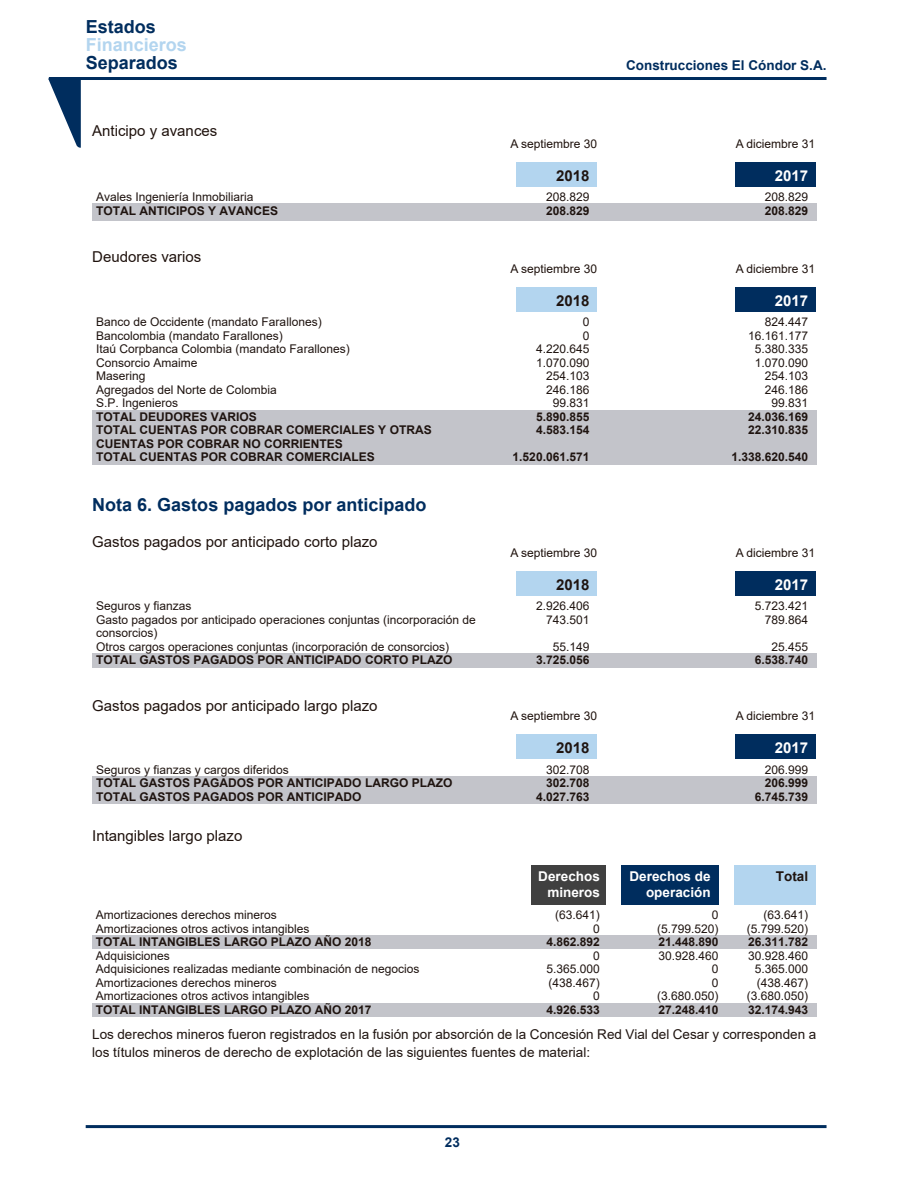
<style>
.page{position:relative;width:915px;height:1191px;background:#fff}
.page>*{position:absolute;margin:0;border:0;box-sizing:border-box;transform-origin:0 0}
.t1{font:700 18px "Arial";color:#002d5e}
.t2{font:700 18px "Arial";color:#b3d5ef}
.t3{font:15px "Arial";color:#1f120d}
.t4{font:700 15px "Arial";color:#1f1410}
.t5{font:700 15px "Arial";color:#fff}
.t6{font:13.5px/18px "Arial";color:#1f1410}
.t7{font:700 13.5px/16.5px "Arial";color:#fff;text-align:right}
.t8{font:700 13.5px "Arial";color:#002d5e}
.t9{font:700 13.5px "Arial";color:#1f1410}
.t10{font:12px/13.5px "Arial";color:#1f1410;text-align:right}
.t11{font:700 12px/13.5px "Arial";color:#1f1410}
.t12{font:12px "Arial";color:#1f120d}
</style>
<div class="page">
<hr style="left:86px;top:1125px;width:740px;height:3px;background:#002d5e">
<div style="left:92px;top:203px;width:724px;height:17px;background:#c3c4ca"></div>
<div style="left:516px;top:162px;width:81px;height:24px;background:#b3d5ef"></div>
<div style="left:735px;top:162px;width:80px;height:24px;background:#002d5e"></div>
<div style="left:92px;top:410px;width:724px;height:54px;background:#c3c4ca"></div>
<div style="left:516px;top:287px;width:81px;height:24px;background:#b3d5ef"></div>
<div style="left:735px;top:287px;width:80px;height:24px;background:#002d5e"></div>
<div style="left:92px;top:653px;width:724px;height:15px;background:#c3c4ca"></div>
<div style="left:516px;top:571px;width:81px;height:24px;background:#b3d5ef"></div>
<div style="left:735px;top:571px;width:80px;height:24px;background:#002d5e"></div>
<div style="left:92px;top:775px;width:724px;height:28px;background:#c3c4ca"></div>
<div style="left:516px;top:735px;width:81px;height:24px;background:#b3d5ef"></div>
<div style="left:735px;top:735px;width:80px;height:24px;background:#002d5e"></div>
<div style="left:92px;top:935px;width:724px;height:14px;background:#c3c4ca"></div>
<div style="left:92px;top:1003px;width:724px;height:14px;background:#c3c4ca"></div>
<div style="left:621px;top:865px;width:97px;height:39px;background:#002d5e"></div>
<div style="left:531px;top:865px;width:75px;height:39px;background:#404040"></div>
<div style="left:734px;top:865px;width:81px;height:39px;background:#b3d5ef"></div>
<svg style="left:48px;top:78px;width:33px;height:70px"></svg>
<hr style="left:49px;top:77px;width:777px;height:3px;background:#002d5e">
<h1 class="t1" style="left:86px;top:14px;width:72px">Estados</h1>
<h1 class="t2" style="left:86px;top:32px;width:103px">Financieros</h1>
<h1 class="t1" style="left:86px;top:50px;width:94px">Separados</h1>
<p class="t3" style="left:92px;top:120px;width:127px">Anticipo y avances</p>
<p class="t10" style="left:96px;top:190px;width:159px">Avales Ingeniería Inmobiliaria</p>
<p class="t11" style="left:96px;top:204px;width:184px">TOTAL ANTICIPOS Y AVANCES</p>
<p class="t3" style="left:92px;top:246px;width:111px">Deudores varios</p>
<p class="t10" style="left:96px;top:315px;width:255px;text-align:left">Banco de Occidente (mandato Farallones)<br>Bancolombia (mandato Farallones)<br>Itaú Corpbanca Colombia (mandato Farallones)<br>Consorcio Amaime<br>Masering<br>Agregados del Norte de Colombia<br>S.P. Ingenieros</p>
<p class="t11" style="left:96px;top:410px;width:337px">TOTAL DEUDORES VARIOS<br>TOTAL CUENTAS POR COBRAR COMERCIALES Y OTRAS CUENTAS POR COBRAR NO CORRIENTES<br>TOTAL CUENTAS POR COBRAR COMERCIALES</p>
<h1 class="t1" style="left:92px;top:492px;width:336px">Nota 6. Gastos pagados por anticipado</h1>
<p class="t3" style="left:92px;top:531px;width:287px">Gastos pagados por anticipado corto plazo</p>
<p class="t10" style="left:96px;top:599px;width:381px;text-align:left">Seguros y fianzas<br>Gasto pagados por anticipado operaciones conjuntas (incorporación de consorcios)<br>Otros cargos operaciones conjuntas (incorporación de consorcios)</p>
<p class="t11" style="left:96px;top:653px;width:358px">TOTAL GASTOS PAGADOS POR ANTICIPADO CORTO PLAZO</p>
<p class="t3" style="left:92px;top:695px;width:287px">Gastos pagados por anticipado largo plazo</p>
<p class="t10" style="left:96px;top:762px;width:194px">Seguros y fianzas y cargos diferidos</p>
<p class="t11" style="left:96px;top:776px;width:358px">TOTAL GASTOS PAGADOS POR ANTICIPADO LARGO PLAZO<br>TOTAL GASTOS PAGADOS POR ANTICIPADO</p>
<p class="t3" style="left:92px;top:825px;width:152px">Intangibles largo plazo</p>
<p class="t10" style="left:96px;top:908px;width:215px;text-align:left">Amortizaciones derechos mineros<br>Amortizaciones otros activos intangibles</p>
<p class="t11" style="left:96px;top:935px;width:277px">TOTAL INTANGIBLES LARGO PLAZO AÑO 2018</p>
<p class="t10" style="left:96px;top:948px;width:325px;text-align:left">Adquisiciones<br>Adquisiciones realizadas mediante combinación de negocios Amortizaciones derechos mineros<br>Amortizaciones otros activos intangibles</p>
<p class="t11" style="left:96px;top:1002px;width:277px">TOTAL INTANGIBLES LARGO PLAZO AÑO 2017</p>
<p class="t8" style="left:626px;top:56px;width:202px">Construcciones El Cóndor S.A.</p>
<p class="t12" style="left:510px;top:135px;width:88px">A septiembre 30</p>
<p class="t12" style="left:735px;top:135px;width:81px">A diciembre 31</p>
<p class="t4" style="left:556px;top:165px;width:35px">2018</p>
<p class="t5" style="left:774px;top:165px;width:35px">2017</p>
<p class="t10" style="left:546px;top:190px;width:45px">208.829</p>
<p class="t11" style="left:546px;top:204px;width:45px">208.829</p>
<p class="t10" style="left:764px;top:190px;width:45px">208.829</p>
<p class="t11" style="left:764px;top:204px;width:45px">208.829</p>
<p class="t12" style="left:510px;top:260px;width:88px">A septiembre 30</p>
<p class="t12" style="left:735px;top:260px;width:81px">A diciembre 31</p>
<p class="t4" style="left:556px;top:290px;width:35px">2018</p>
<p class="t5" style="left:774px;top:290px;width:35px">2017</p>
<p class="t10" style="left:536px;top:315px;width:55px">0<br>0<br>4.220.645<br>1.070.090<br>254.103<br>246.186<br>99.831</p>
<p class="t11" style="left:536px;top:410px;width:55px">5.890.855<br>4.583.154</p>
<p class="t11" style="left:512px;top:450px;width:78px">1.520.061.571</p>
<p class="t10" style="left:747px;top:315px;width:62px">824.447<br>16.161.177<br>5.380.335<br>1.070.090<br>254.103<br>246.186<br>99.831</p>
<p class="t11" style="left:747px;top:410px;width:62px">24.036.169<br>22.310.835</p>
<p class="t11" style="left:731px;top:450px;width:78px">1.338.620.540</p>
<p class="t12" style="left:510px;top:544px;width:88px">A septiembre 30</p>
<p class="t12" style="left:735px;top:544px;width:81px">A diciembre 31</p>
<p class="t4" style="left:556px;top:574px;width:35px">2018</p>
<p class="t5" style="left:774px;top:574px;width:35px">2017</p>
<p class="t10" style="left:536px;top:599px;width:55px">2.926.406<br>743.501</p>
<p class="t10" style="left:552px;top:639px;width:38px">55.149</p>
<p class="t11" style="left:536px;top:653px;width:55px">3.725.056</p>
<p class="t10" style="left:754px;top:599px;width:55px">5.723.421<br>789.864</p>
<p class="t10" style="left:771px;top:639px;width:38px">25.455</p>
<p class="t11" style="left:754px;top:653px;width:55px">6.538.740</p>
<p class="t12" style="left:510px;top:708px;width:88px">A septiembre 30</p>
<p class="t12" style="left:735px;top:708px;width:81px">A diciembre 31</p>
<p class="t4" style="left:556px;top:737px;width:35px">2018</p>
<p class="t5" style="left:774px;top:737px;width:35px">2017</p>
<p class="t10" style="left:546px;top:762px;width:45px">302.708</p>
<p class="t11" style="left:536px;top:776px;width:55px;text-align:right">302.708<br>4.027.763</p>
<p class="t10" style="left:764px;top:762px;width:45px">206.999</p>
<p class="t11" style="left:754px;top:776px;width:55px;text-align:right">206.999<br>6.745.739</p>
<p class="t7" style="left:538px;top:868px;width:63px">Derechos mineros</p>
<p class="t7" style="left:629px;top:868px;width:83px">Derechos de operación</p>
<p class="t9" style="left:775px;top:866px;width:34px">Total</p>
<p class="t10" style="left:555px;top:908px;width:46px">(63.641)<br>0</p>
<p class="t11" style="left:546px;top:935px;width:55px">4.862.892</p>
<p class="t10" style="left:546px;top:948px;width:55px">0<br>5.365.000 (438.467)<br>0</p>
<p class="t11" style="left:546px;top:1002px;width:55px">4.926.533</p>
<p class="t10" style="left:656px;top:908px;width:63px">0 (5.799.520)</p>
<p class="t11" style="left:658px;top:935px;width:62px">21.448.890</p>
<p class="t10" style="left:657px;top:948px;width:63px">30.928.460<br>0<br>0 (3.680.050)</p>
<p class="t11" style="left:658px;top:1002px;width:62px">27.248.410</p>
<p class="t10" style="left:746px;top:908px;width:63px">(63.641) (5.799.520)</p>
<p class="t11" style="left:747px;top:935px;width:62px">26.311.782</p>
<p class="t10" style="left:746px;top:948px;width:63px">30.928.460<br>5.365.000 (438.467) (3.680.050)</p>
<p class="t11" style="left:747px;top:1002px;width:62px">32.174.943</p>
<p class="t6" style="left:92px;top:1025px;width:725px">Los derechos mineros fueron registrados en la fusión por absorción de la Concesión Red Vial del Cesar y corresponden a los títulos mineros de derecho de explotación de las siguientes fuentes de material:</p>
<p class="t8" style="left:444px;top:1132px;width:17px">23</p>
</div>
